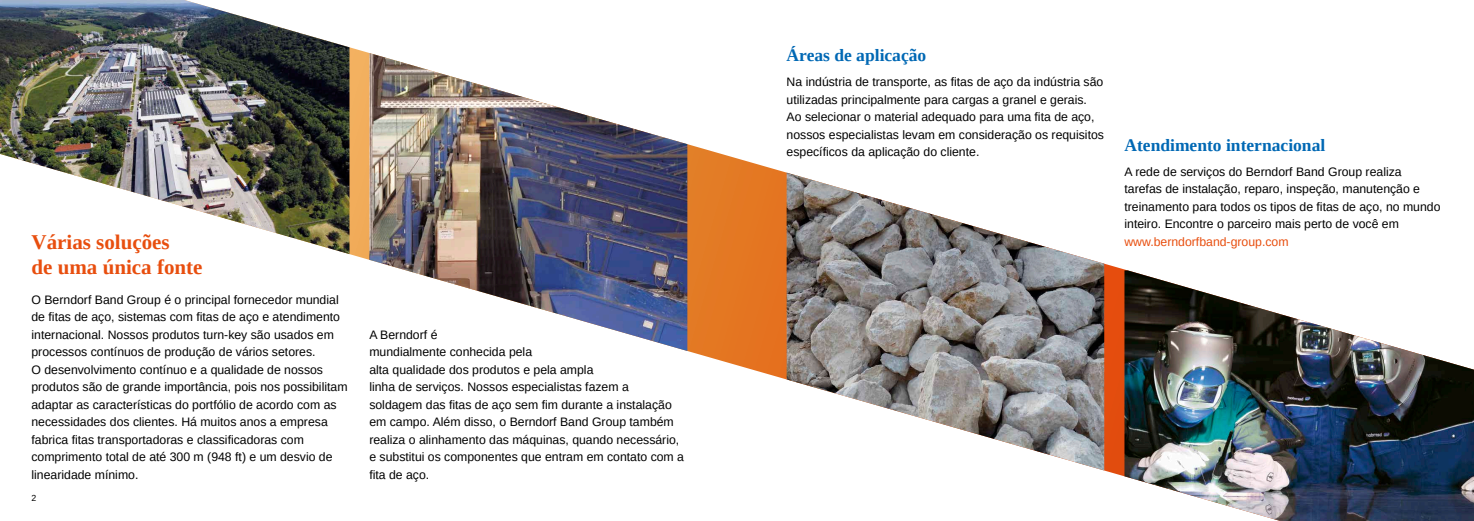
<style>
.page{position:relative;width:1474px;height:521px;background:#fff}
.page>*{position:absolute;margin:0;border:0;box-sizing:border-box;transform-origin:0 0}
.DE_Überschrift{font:700 21px "Liberation Serif";color:#e84e0e}
.DE_Zwischenüberschri{font:700 17.5px "Liberation Serif";color:#0068b4}
.DE_Lauftext{font:12.25px/17.5px "Liberation Sans";color:#000}
.t1{font:8.75px "Liberation Sans";color:#000}
.s1{color:#e84e0e}
</style>
<div class="page">
<svg style="left:349px;top:47px;width:777px;height:430px"></svg>
<img style="left:1124px;top:270px;width:349px;height:251px">
<img style="left:786px;top:173px;width:318px;height:297px">
<img style="left:369px;top:53px;width:318px;height:298px">
<img style="left:0;top:0;width:349px;height:254px">
<p class="DE_Überschrift" style="left:32px;top:228px;width:140px">Várias soluções</p>
<p class="DE_Überschrift" style="left:32px;top:253px;width:172px">de uma única fonte</p>
<p class="DE_Lauftext" style="left:32px;top:291px;width:317px">O Berndorf Band Group é o principal fornecedor mundial de fitas de aço, sistemas com fitas de aço e atendimento internacional. Nossos produtos turn-key são usados em processos contínuos de produção de vários setores.<br>O desenvolvimento contínuo e a qualidade de nossos produtos são de grande importância, pois nos possibilitam adaptar as características do portfólio de acordo com as necessidades dos clientes. Há muitos anos a empresa fabrica fitas transportadoras e classificadoras com comprimento total de até 300 m (948 ft) e um desvio de linearidade mínimo.</p>
<p class="t1" style="left:32px;top:492px;width:6px">2</p>
<p class="DE_Lauftext" style="left:369px;top:326px;width:316px">A Berndorf é<br>mundialmente conhecida pela<br>alta qualidade dos produtos e pela ampla<br>linha de serviços. Nossos especialistas fazem a soldagem das fitas de aço sem fim durante a instalação em campo. Além disso, o Berndorf Band Group também realiza o alinhamento das máquinas, quando necessário, e substitui os componentes que entram em contato com a fita de aço.</p>
<p class="DE_Zwischenüberschri" style="left:786px;top:44px;width:141px">Áreas de aplicação</p>
<p class="DE_Lauftext" style="left:786px;top:74px;width:319px">Na indústria de transporte, as fitas de aço da indústria são utilizadas principalmente para cargas a granel e gerais.<br>Ao selecionar o material adequado para uma fita de aço, nossos especialistas levam em consideração os requisitos específicos da aplicação do cliente.</p>
<p class="DE_Zwischenüberschri" style="left:1124px;top:133px;width:202px">Atendimento internacional</p>
<p class="DE_Lauftext" style="left:1124px;top:163px;width:317px">A rede de serviços do Berndorf Band Group realiza tarefas de instalação, reparo, inspeção, manutenção e treinamento para todos os tipos de fitas de aço, no mundo inteiro. Encontre o parceiro mais perto de você em <span class="s1">www.berndorfband-group.com</span></p>
</div>
